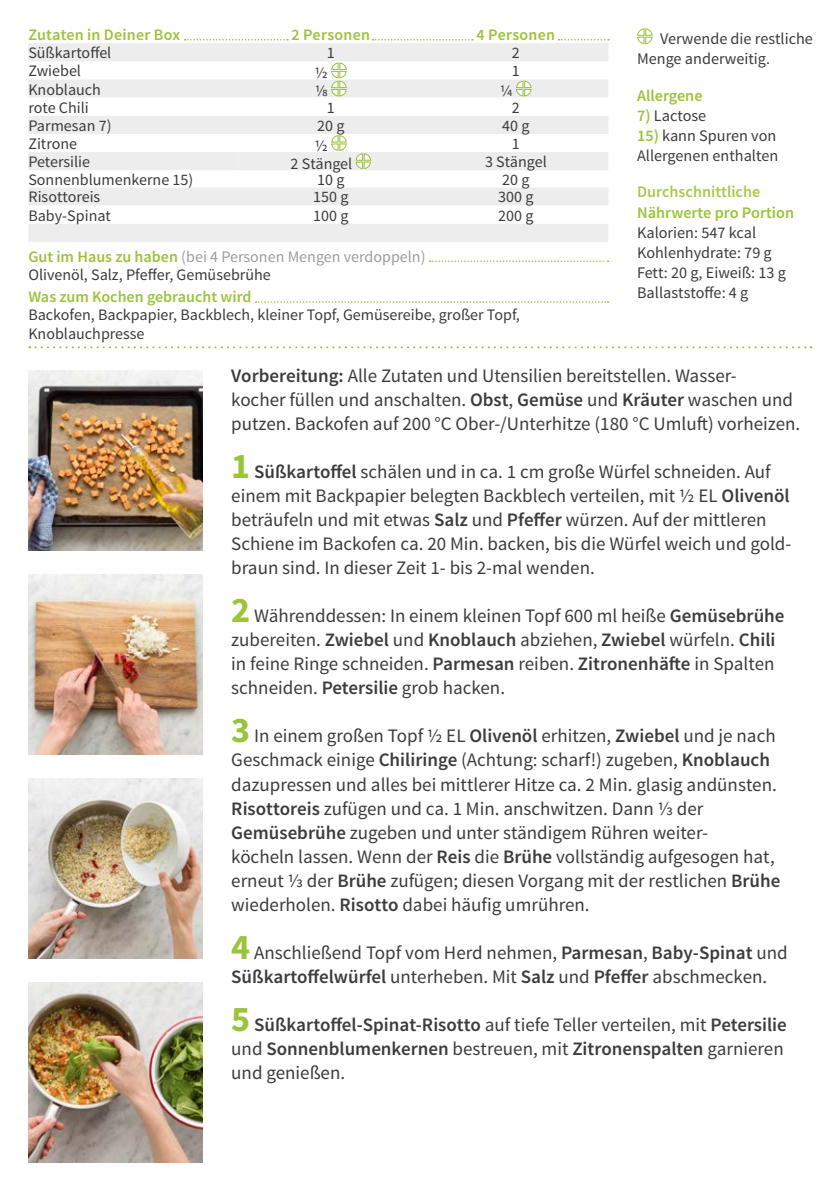
<style>
.page{position:relative;width:840px;height:1191px;background:#fff}
.page>*{position:absolute;margin:0;border:0;box-sizing:border-box;transform-origin:0 0}
.FRONT___BACK_Running{font:19px/24px "Source Sans Pro";color:#3c3c3b}
.FRONT___BACK_Running-2{font:600 19px/24px "Source Sans Pro";color:#3c3c3b}
.BACK_Text_next_to_ta{font:16.2px/20.2px "Source Sans Pro";color:#3c3c3b}
.BACK_Text_next_to_ta-2{font:600 16.2px/20.2px "Source Sans Pro";color:#9ac43a}
.BACK_Table_Content_L{font:16px "Source Sans Pro";color:#3c3c3b}
.BACK_Table_Content_C{font:16px "Source Sans Pro";color:#3c3c3b}
.BACK_Table_Content_C-2{font:16px "Source Sans Pro";color:#9d9d9c}
.BACK_Table_Header_CE{font:600 16px "Source Sans Pro";letter-spacing:.015em;color:#9ac43a}
.BACK_Table_Content_L-2{font:600 16px "Source Sans Pro";color:#9ac43a}
.s1{font-weight:600;color:#9ac43a}
.s2{color:#a6c94f}
.s3{font-weight:600}
.s4{font-weight:700;font-size:36px;color:#9ac43a}
.s5{font-weight:400}
</style>
<div class="page">
<div style="left:555px;top:37px;width:63px;height:14px;background:#000;opacity:.2"></div>
<svg style="left:558px;top:39px;width:50px;height:1px"></svg>
<div style="left:182px;top:37px;width:115px;height:14px;background:#000;opacity:.2"></div>
<svg style="left:184px;top:39px;width:104px;height:1px"></svg>
<div style="left:369px;top:37px;width:113px;height:14px;background:#000;opacity:.2"></div>
<svg style="left:372px;top:39px;width:101px;height:1px"></svg>
<img style="left:28px;top:982px;width:175px;height:180px">
<img style="left:28px;top:778px;width:175px;height:180px">
<img style="left:28px;top:370px;width:175px;height:180px">
<img style="left:28px;top:574px;width:175px;height:180px">
<svg style="left:29px;top:346px;width:782px;height:2px"></svg>
<svg style="left:637px;top:28px;width:16px;height:17px"></svg>
<svg style="left:28px;top:43px;width:580px;height:54px;fill:#ededed"></svg>
<svg style="left:28px;top:116px;width:580px;height:126px;fill:#ededed"></svg>
<svg style="left:330px;top:62px;width:17px;height:35px"></svg>
<svg style="left:515px;top:80px;width:17px;height:17px"></svg>
<svg style="left:238px;top:135px;width:370px;height:35px"></svg>
<svg style="left:429px;top:260px;width:179px;height:2px"></svg>
<svg style="left:255px;top:301px;width:353px;height:2px"></svg>
<p class="BACK_Table_Header_CE" style="left:28px;top:25px;width:153px">Zutaten in Deiner Box</p>
<p class="BACK_Table_Header_CE" style="left:291px;top:25px;width:80px">2 Personen</p>
<p class="BACK_Table_Header_CE" style="left:476px;top:25px;width:80px">4 Personen</p>
<p class="BACK_Table_Content_L" style="left:28px;top:43px;width:84px">Süßkartoffel</p>
<p class="BACK_Table_Content_C" style="left:327px;top:43px;width:9px">1</p>
<p class="BACK_Table_Content_C" style="left:511px;top:43px;width:9px">2</p>
<p class="BACK_Table_Content_L" style="left:28px;top:61px;width:54px">Zwiebel</p>
<p class="BACK_Table_Content_C" style="left:315px;top:63px;width:14px">½</p>
<p class="BACK_Table_Content_C" style="left:511px;top:61px;width:9px">1</p>
<p class="BACK_Table_Content_L" style="left:28px;top:79px;width:74px">Knoblauch</p>
<p class="BACK_Table_Content_C" style="left:315px;top:81px;width:14px">⅛</p>
<p class="BACK_Table_Content_C" style="left:500px;top:81px;width:14px">¼</p>
<p class="BACK_Table_Content_L" style="left:28px;top:97px;width:62px">rote Chili</p>
<p class="BACK_Table_Content_L" style="left:327px;top:97px;width:9px">1</p>
<p class="BACK_Table_Content_L" style="left:511px;top:97px;width:9px">2</p>
<p class="BACK_Table_Content_L" style="left:28px;top:116px;width:85px">Parmesan 7)</p>
<p class="BACK_Table_Content_C" style="left:317px;top:116px;width:29px">20 g</p>
<p class="BACK_Table_Content_C" style="left:502px;top:116px;width:29px">40 g</p>
<p class="BACK_Table_Content_L" style="left:28px;top:134px;width:50px">Zitrone</p>
<p class="BACK_Table_Content_L" style="left:315px;top:136px;width:14px">½</p>
<p class="BACK_Table_Content_L" style="left:511px;top:134px;width:9px">1</p>
<p class="BACK_Table_Content_L" style="left:28px;top:152px;width:63px">Petersilie</p>
<p class="BACK_Table_Content_C" style="left:290px;top:154px;width:63px">2 Stängel</p>
<p class="BACK_Table_Content_C" style="left:485px;top:152px;width:63px">3 Stängel</p>
<p class="BACK_Table_Content_L" style="left:28px;top:169px;width:166px">Sonnenblumenkerne 15)</p>
<p class="BACK_Table_Content_L" style="left:317px;top:169px;width:29px">10 g</p>
<p class="BACK_Table_Content_L" style="left:502px;top:169px;width:29px">20 g</p>
<p class="BACK_Table_Content_L" style="left:28px;top:187px;width:73px">Risottoreis</p>
<p class="BACK_Table_Content_C" style="left:313px;top:187px;width:37px">150 g</p>
<p class="BACK_Table_Content_C" style="left:498px;top:187px;width:37px">300 g</p>
<p class="BACK_Table_Content_L" style="left:28px;top:205px;width:84px">Baby-Spinat</p>
<p class="BACK_Table_Content_C" style="left:313px;top:205px;width:37px">100 g</p>
<p class="BACK_Table_Content_C" style="left:498px;top:205px;width:37px">200 g</p>
<p class="BACK_Table_Content_C-2" style="left:28px;top:246px;width:398px"><span class="s1">Gut im Haus zu haben</span> (bei 4 Personen Mengen verdoppeln)</p>
<p class="BACK_Table_Content_C" style="left:28px;top:264px;width:244px">Olivenöl, Salz, Pfeffer, Gemüsebrühe</p>
<p class="BACK_Table_Content_L-2" style="left:28px;top:287px;width:224px">Was zum Kochen gebraucht wird</p>
<p class="BACK_Table_Content_L" style="left:28px;top:305px;width:493px">Backofen, Backpapier, Backblech, kleiner Topf, Gemüsereibe, großer Topf,</p>
<p class="BACK_Table_Content_L" style="left:28px;top:323px;width:118px">Knoblauchpresse</p>
<p class="BACK_Text_next_to_ta" style="left:636px;top:29px;width:177px;text-indent:23px">Verwende die restliche<br>Menge anderweitig.</p>
<p class="BACK_Text_next_to_ta-2" style="left:636px;top:85px;width:67px">Allergene</p>
<p class="BACK_Text_next_to_ta" style="left:636px;top:106px;width:71px"><span class="s1">7)</span> Lactose</p>
<p class="BACK_Text_next_to_ta" style="left:636px;top:126px;width:143px"><span class="s1">15)</span> kann Spuren von<br>Allergenen enthalten</p>
<p class="BACK_Text_next_to_ta-2" style="left:636px;top:182px;width:158px"><span class="s2">Durchschnittliche<br></span>Nährwerte pro Portion</p>
<p class="BACK_Text_next_to_ta" style="left:636px;top:223px;width:120px">Kalorien: 547 kcal</p>
<p class="BACK_Text_next_to_ta" style="left:636px;top:243px;width:150px">Kohlenhydrate: 79 g<br>Fett: 20 g, Eiweiß: 13 g</p>
<p class="BACK_Text_next_to_ta" style="left:636px;top:283px;width:113px">Ballaststoffe: 4 g</p>
<p class="FRONT___BACK_Running" style="left:231px;top:364px;width:570px"><span class="s3">Vorbereitung:</span> Alle Zutaten und Utensilien bereitstellen. Wasser-<br>kocher füllen und anschalten. <span class="s3">Obst</span>, <span class="s3">Gemüse</span> und <span class="s3">Kräuter</span> waschen und putzen. Backofen auf 200 °C Ober-/Unterhitze (180 °C Umluft) vorheizen.</p>
<p class="FRONT___BACK_Running" style="left:231px;top:460px;width:561px"><span class="s4">1</span> <span class="s3">Süßkartoffel</span> schälen und in ca. 1 cm große Würfel schneiden. Auf einem mit Backpapier belegten Backblech verteilen, mit ½ EL <span class="s3">Olivenöl </span>beträufeln und mit etwas <span class="s3">Salz</span> und <span class="s3">Pfeffer</span> würzen. Auf der mittleren Schiene im Backofen ca. 20 Min. backen, bis die Würfel weich und gold&shy;braun sind. In dieser Zeit 1- bis 2-mal wenden.</p>
<p class="FRONT___BACK_Running" style="left:231px;top:604px;width:554px"><span class="s4">2</span> Währenddessen: In einem kleinen Topf 600 ml heiße <span class="s3">Gemüsebrühe </span>zubereiten. <span class="s3">Zwiebel</span> und <span class="s3">Knoblauch</span> abziehen, <span class="s3">Zwiebel</span> würfeln. <span class="s3">Chili </span>in feine Ringe schneiden. <span class="s3">Parmesan</span> reiben. <span class="s3">Zitronenhäfte</span> in Spalten schneiden. <span class="s3">Petersilie</span> grob hacken.</p>
<p class="FRONT___BACK_Running" style="left:231px;top:724px;width:550px"><span class="s4">3</span> In einem großen Topf ½ EL <span class="s3">Olivenöl</span> erhitzen, <span class="s3">Zwiebel</span> und je nach Geschmack einige <span class="s3">Chiliringe</span> (Achtung: scharf!) zugeben, <span class="s3">Knoblauch </span>dazupressen und alles bei mittlerer Hitze ca. 2 Min. glasig andünsten.<br><span class="s3">Risottoreis</span> zufügen und ca. 1 Min. anschwitzen. Dann ⅓ der <span class="s3">Gemüsebrühe</span> zugeben und unter ständigem Rühren weiter-<br>köcheln lassen. Wenn der <span class="s3">Reis</span> die <span class="s3">Brühe</span> vollständig aufgesogen hat, erneut ⅓ der <span class="s3">Brühe</span> zufügen; diesen Vorgang mit der restlichen <span class="s3">Brühe </span>wiederholen. <span class="s3">Risotto</span> dabei häufig umrühren.</p>
<p class="FRONT___BACK_Running" style="left:231px;top:940px;width:557px"><span class="s4">4</span> Anschließend Topf vom Herd nehmen, <span class="s3">Parmesan</span>, <span class="s3">Baby-Spinat</span> und<br><span class="s3">Süßkartoffelwürfel</span> unterheben. Mit <span class="s3">Salz</span> und <span class="s3">Pfeffer</span> abschmecken.</p>
<p class="FRONT___BACK_Running-2" style="left:231px;top:1012px;width:557px"><span class="s4">5</span> Süßkartoffel-Spinat-Risotto <span class="s5">auf tiefe Teller verteilen, mit</span> Petersilie <span class="s5">und</span> Sonnenblumenkernen <span class="s5">bestreuen, mit</span> Zitronenspalten <span class="s5">garnieren und genießen.</span></p>
</div>
